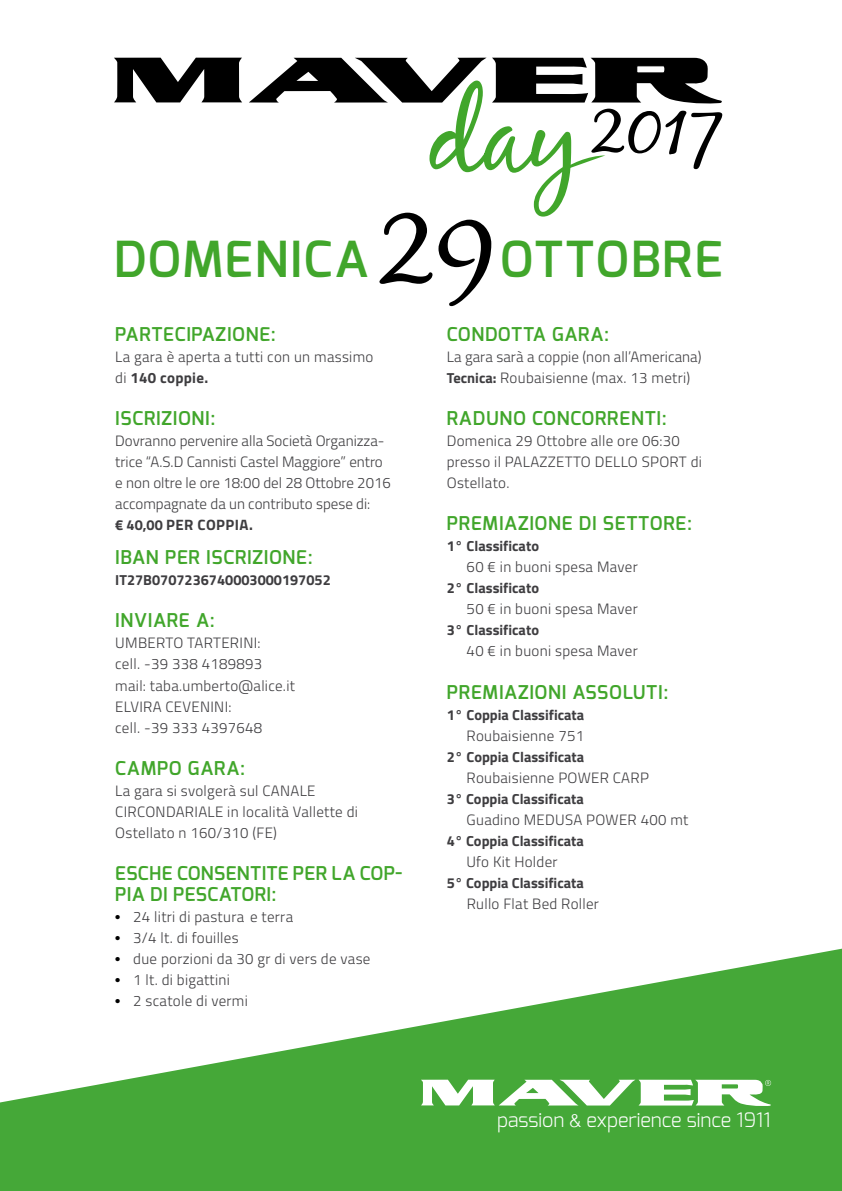
<style>
.page{position:relative;width:842px;height:1191px;background:#fff}
.page>*{position:absolute;margin:0;border:0;box-sizing:border-box;transform-origin:0 0}
.t1{font:118.1px "Black Jack";color:#000}
.t2{font:73px "Black Jack";color:#000}
.t3{font:600 49.6px "Exo";letter-spacing:.04em;color:#41a62b}
.t4{font:300 19.9px "Exo";color:#fff}
.t5{font:600 19px "Exo";letter-spacing:.04em;color:#41a62b}
.t6{font:600 19px/21px "Exo";letter-spacing:.02em;color:#41a62b}
.t7{font:300 15px/21px "Titillium";letter-spacing:.02em;color:#3e3d40}
.t8{font:300 15px/21px "Titillium";color:#3e3d40}
.t9{font:700 14.5px "Titillium";color:#3e3d40}
.s1{font-weight:700}
.s2{font-weight:700;font-size:14.5px}
.s3{font-family:"Times";font-weight:400;color:#000}
.s4{font-family:"Helvetica";font-size:18px}
</style>
<div class="page">
<svg style="left:0;top:948px;width:842px;height:243px;fill:#45a838"></svg>
<svg style="left:421px;top:1079px;width:350px;height:28px"></svg>
<svg style="left:249px;top:58px;width:473px;height:159px"></svg>
<svg style="left:114px;top:58px;width:128px;height:44px"></svg>
<h2 class="t2" style="left:589px;top:84px;width:134px">2017</h2>
<h1 class="t1" style="left:376px;top:172px;width:121px">29</h1>
<h3 class="t3" style="left:114px;top:228px;width:256px">DOMENICA</h3>
<h3 class="t3" style="left:500px;top:228px;width:224px">OTTOBRE</h3>
<p class="t5" style="left:115px;top:322px;width:162px">PARTECIPAZIONE:</p>
<p class="t7" style="left:115px;top:346px;width:260px">La gara è aperta a tutti con un massimo di <span class="s1">140 coppie.</span></p>
<p class="t5" style="left:115px;top:406px;width:102px">ISCRIZIONI:</p>
<p class="t8" style="left:115px;top:430px;width:277px">Dovranno pervenire alla Società Organizza&shy;trice “A.S.D Cannisti Castel Maggiore” entro e non oltre le ore 18:00 del 28 Ottobre 2016 accompagnate da un contributo spese di:<br><span class="s2">€ 40,00</span> <span class="s1">PER COPPIA.</span></p>
<p class="t5" style="left:115px;top:545px;width:199px">IBAN PER ISCRIZIONE:</p>
<p class="t9" style="left:115px;top:569px;width:217px">IT27B0707236740003000197052</p>
<p class="t5" style="left:115px;top:608px;width:101px">INVIARE A:</p>
<p class="t7" style="left:115px;top:632px;width:181px">UMBERTO TARTERINI:<br>cell. -39 338 4189893 mail: taba.umberto@alice.it<br>ELVIRA CEVENINI:<br>cell. -39 333 4397648</p>
<p class="t5" style="left:115px;top:755px;width:131px">CAMPO GARA:</p>
<p class="t7" style="left:115px;top:779px;width:244px">La gara si svolgerà sul CANALE<br>CIRCONDARIALE in località Vallette di<br>Ostellato n 160/310 (FE)</p>
<p class="t6" style="left:115px;top:862px;width:288px">ESCHE CONSENTITE PER LA COP-<br>PIA DI PESCATORI:</p>
<p class="t7" style="left:115px;top:905px;width:179px"><span class="s3">•</span> 24 litri di pastura e terra</p>
<p class="t7" style="left:115px;top:926px;width:125px"><span class="s3">•</span> 3/4 lt. di fouilles</p>
<p class="t7" style="left:115px;top:947px;width:257px"><span class="s3">•</span> due porzioni da 30 gr di vers de vase</p>
<p class="t7" style="left:115px;top:968px;width:116px"><span class="s3">•</span> 1 lt. di bigattini</p>
<p class="t7" style="left:115px;top:989px;width:134px"><span class="s3">•</span> 2 scatole di vermi</p>
<p class="t5" style="left:447px;top:322px;width:164px">CONDOTTA GARA:</p>
<p class="t7" style="left:447px;top:346px;width:256px">La gara sarà a coppie (non all’Americana)<br><span class="s2">Tecnica:</span> Roubaisienne (max. 13 metri)</p>
<p class="t5" style="left:447px;top:406px;width:222px">RADUNO CONCORRENTI:</p>
<p class="t7" style="left:447px;top:430px;width:257px">Domenica 29 Ottobre alle ore 06:30 presso il PALAZZETTO DELLO SPORT di<br>Ostellato.</p>
<p class="t5" style="left:447px;top:511px;width:247px">PREMIAZIONE DI SETTORE:</p>
<p class="t9" style="left:447px;top:535px;width:94px">1° Classificato</p>
<p class="t7" style="left:467px;top:556px;width:173px">60 € in buoni spesa Maver</p>
<p class="t9" style="left:447px;top:577px;width:94px">2° Classificato</p>
<p class="t7" style="left:467px;top:598px;width:173px">50 € in buoni spesa Maver</p>
<p class="t9" style="left:447px;top:619px;width:94px">3° Classificato</p>
<p class="t7" style="left:467px;top:640px;width:173px">40 € in buoni spesa Maver</p>
<p class="t5" style="left:447px;top:679px;width:223px">PREMIAZIONI ASSOLUTI:</p>
<p class="t9" style="left:447px;top:703px;width:139px">1° Coppia Classificata</p>
<p class="t7" style="left:467px;top:724px;width:119px">Roubaisienne 751</p>
<p class="t9" style="left:447px;top:745px;width:139px">2° Coppia Classificata</p>
<p class="t7" style="left:467px;top:766px;width:184px">Roubaisienne POWER CARP</p>
<p class="t9" style="left:447px;top:787px;width:139px">3° Coppia Classificata</p>
<p class="t7" style="left:467px;top:808px;width:223px">Guadino MEDUSA POWER 400 mt</p>
<p class="t9" style="left:447px;top:829px;width:139px">4° Coppia Classificata</p>
<p class="t7" style="left:466px;top:850px;width:93px">Ufo Kit Holder</p>
<p class="t9" style="left:447px;top:871px;width:139px">5° Coppia Classificata</p>
<p class="t7" style="left:467px;top:892px;width:134px">Rullo Flat Bed Roller</p>
<h3 class="t4" style="left:497px;top:1106px;width:275px">passion <span class="s4">&amp;</span> experience since 1911</h3>
</div>
